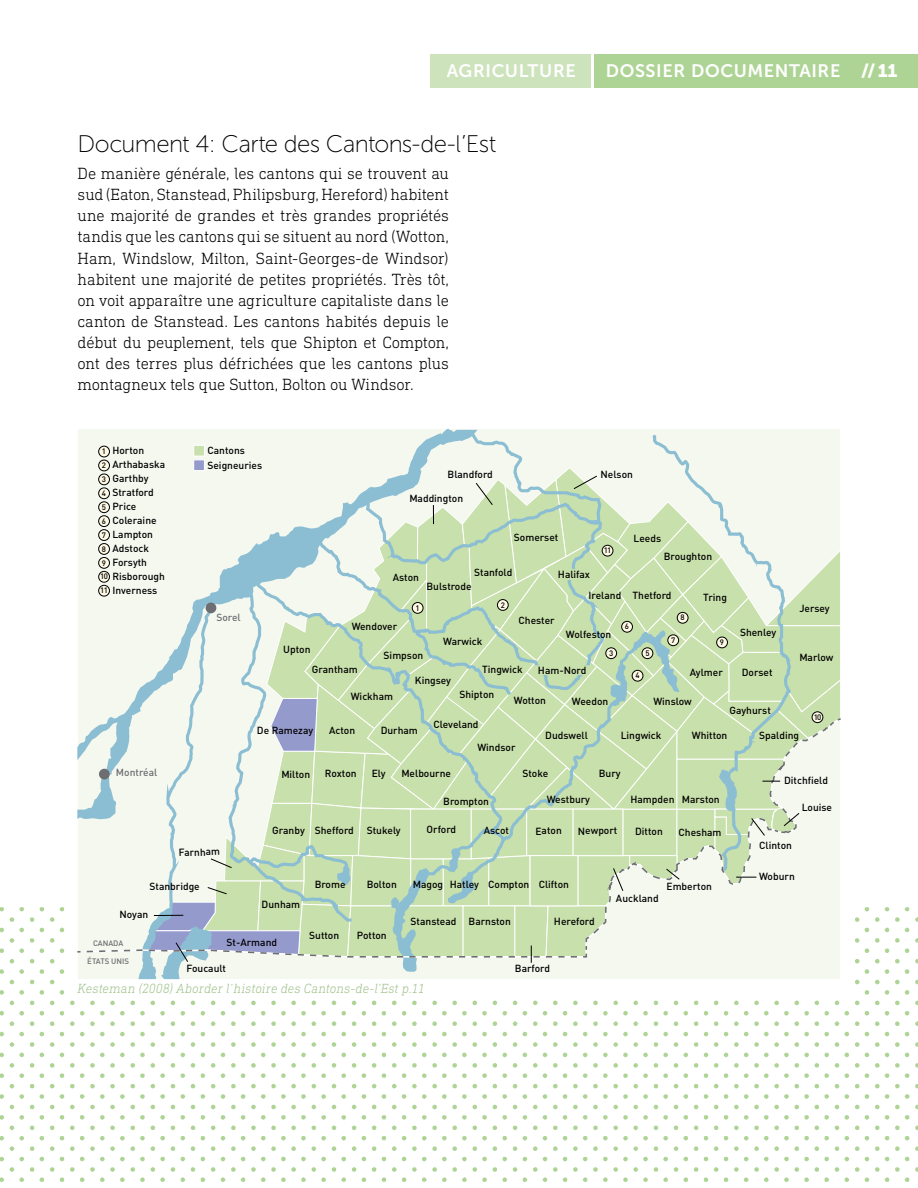
<style>
.page{position:relative;width:918px;height:1188px;background:#fff}
.page>*{position:absolute;margin:0;border:0;box-sizing:border-box;transform-origin:0 0}
.t1{font:24px "Museo Sans 100";letter-spacing:-.025em;color:#000}
.t2{font:18px "Museo Sans 700";letter-spacing:.035em;color:#fff}
.t3{font:300 16.5px/21px "DIN Next Slab Pro";letter-spacing:-.015em;color:#000;text-align:justify}
.t4{font:italic 300 13.5px "DIN Next Slab Pro";letter-spacing:.005em;color:#9ec188}
.t5{font:500 10.2px/14px "DIN";color:#000}
.t6{font:500 10.2px "DIN";color:#6d6e71}
.t7{font:500 7.8px "DIN";letter-spacing:-.005em;color:#6d6e71}
.t8{font:500 7.8px "DIN";color:#000}
.s1{font-family:"Museo Sans 900"}
.s2{font-size:7.8px}
</style>
<div class="page">
<div style="left:594px;top:54px;width:324px;height:34px;background:#aed495"></div>
<div style="left:430px;top:54px;width:161px;height:34px;background:#cde3bc"></div>
<div style="left:78px;top:429px;width:602px;height:38px;background:#f4f8ef"></div>
<div style="left:652px;top:434px;width:139px;height:33px;background:#f4f8ef"></div>
<div style="left:99px;top:446px;width:10px;height:11px;background:#fef9e4;border-radius:50%"></div>
<div style="left:98px;top:446px;width:12px;height:11px;border:1px solid #000;border-radius:50%"></div>
<div style="left:99px;top:460px;width:10px;height:11px;background:#fef9e4;border-radius:50%"></div>
<div style="left:98px;top:460px;width:12px;height:11px;border:1px solid #000;border-radius:50%"></div>
<div style="left:193px;top:445px;width:12px;height:11px;background:#c8e0ab;border:1px solid #fff"></div>
<div style="left:193px;top:459px;width:12px;height:12px;background:#959acc;border:1px solid #fff"></div>
<svg style="left:77px;top:467px;width:764px;height:440px"></svg>
<img style="left:0;top:907px;width:918px;height:275px">
<h2 class="t2" style="left:447px;top:61px;width:130px">AGRICULTURE</h2>
<h2 class="t2" style="left:606px;top:61px;width:293px">DOSSIER DOCUMENTAIRE <span class="s1">//11</span></h2>
<h1 class="t1" style="left:78px;top:131px;width:420px">Document 4 : Carte des Cantons-de-l’Est</h1>
<p class="t3" style="left:78px;top:163px;width:373px">De manière générale, les cantons qui se trouvent au sud (Eaton, Stanstead, Philipsburg, Hereford) habitent une majorité de grandes et très grandes propriétés tandis que les cantons qui se situent au nord (Wotton, Ham, Windslow, Milton, Saint-Georges-de Windsor) habitent une majorité de petites propriétés. Très tôt, on voit apparaître une agriculture capitaliste dans le canton de Stanstead. Les cantons habités depuis le début du peuplement, tels que Shipton et Compton, ont des terres plus défrichées que les cantons plus montagneux tels que Sutton, Bolton ou Windsor.</p>
<p class="t5" style="left:100px;top:443px;width:66px"><span class="s2">1</span> Horton<br><span class="s2">2</span> Arthabaska<br><span class="s2">3</span> Garthby<br><span class="s2">4</span> Stratford<br><span class="s2">5</span> Price<br><span class="s2">6</span> Coleraine<br><span class="s2">7</span> Lampton<br><span class="s2">8</span> Adstock<br><span class="s2">9</span> Forsyth<br><span class="s2">10</span> Risborough<br><span class="s2">11</span> Inverness</p>
<p class="t5" style="left:207px;top:443px;width:56px;line-height:14.5px">Cantons<br>Seigneuries</p>
<p class="t6" style="left:216px;top:611px;width:26px">Sorel</p>
<p class="t5" style="left:283px;top:642px;width:29px">Upton</p>
<p class="t5" style="left:448px;top:467px;width:47px">Blandford</p>
<p class="t5" style="left:409px;top:491px;width:55px">Maddington</p>
<p class="t5" style="left:514px;top:530px;width:46px">Somerset</p>
<p class="t5" style="left:601px;top:467px;width:34px">Nelson</p>
<p class="t8" style="left:604px;top:546px;width:9px">11</p>
<p class="t5" style="left:634px;top:531px;width:29px">Leeds</p>
<p class="t5" style="left:664px;top:549px;width:50px">Broughton</p>
<p class="t5" style="left:393px;top:570px;width:28px">Aston</p>
<p class="t5" style="left:352px;top:619px;width:47px">Wendover</p>
<p class="t8" style="left:416px;top:603px;width:6px">1</p>
<p class="t5" style="left:474px;top:565px;width:40px">Stanfold</p>
<p class="t5" style="left:558px;top:567px;width:34px">Halifax</p>
<p class="t5" style="left:427px;top:579px;width:47px">Bulstrode</p>
<p class="t5" style="left:443px;top:634px;width:41px">Warwick</p>
<p class="t8" style="left:501px;top:600px;width:6px">2</p>
<p class="t5" style="left:519px;top:613px;width:38px">Chester</p>
<p class="t5" style="left:633px;top:588px;width:40px">Thetford</p>
<p class="t5" style="left:703px;top:590px;width:25px">Tring</p>
<p class="t5" style="left:589px;top:588px;width:34px">Ireland</p>
<p class="t5" style="left:566px;top:627px;width:47px">Wolfeston</p>
<p class="t8" style="left:681px;top:613px;width:6px">8</p>
<p class="t8" style="left:625px;top:622px;width:6px">6</p>
<p class="t8" style="left:671px;top:635px;width:6px">7</p>
<p class="t8" style="left:720px;top:637px;width:6px">9</p>
<p class="t5" style="left:384px;top:648px;width:41px">Simpson</p>
<p class="t8" style="left:609px;top:648px;width:6px">3</p>
<p class="t8" style="left:645px;top:648px;width:6px">5</p>
<p class="t5" style="left:740px;top:625px;width:38px">Shenley</p>
<p class="t5" style="left:799px;top:601px;width:32px">Jersey</p>
<p class="t5" style="left:799px;top:650px;width:36px">Marlow</p>
<p class="t6" style="left:116px;top:766px;width:43px">Montréal</p>
<p class="t5" style="left:178px;top:845px;width:43px;rotate:-2deg">Farnham</p>
<p class="t5" style="left:149px;top:879px;width:52px">Stanbridge</p>
<p class="t5" style="left:120px;top:907px;width:30px">Noyan</p>
<p class="t5" style="left:312px;top:662px;width:47px">Grantham</p>
<p class="t5" style="left:482px;top:662px;width:42px">Tingwick</p>
<p class="t5" style="left:538px;top:663px;width:50px">Ham-Nord</p>
<p class="t5" style="left:690px;top:665px;width:35px">Aylmer</p>
<p class="t5" style="left:742px;top:665px;width:32px">Dorset</p>
<p class="t5" style="left:730px;top:703px;width:43px">Gayhurst</p>
<p class="t8" style="left:635px;top:671px;width:6px">4</p>
<p class="t5" style="left:415px;top:673px;width:38px">Kingsey</p>
<p class="t5" style="left:459px;top:687px;width:36px">Shipton</p>
<p class="t5" style="left:433px;top:717px;width:47px">Cleveland</p>
<p class="t5" style="left:351px;top:689px;width:44px">Wickham</p>
<p class="t5" style="left:514px;top:693px;width:34px">Wotton</p>
<p class="t5" style="left:653px;top:694px;width:40px">Winslow</p>
<p class="t5" style="left:572px;top:694px;width:38px">Weedon</p>
<p class="t8" style="left:814px;top:712px;width:9px">10</p>
<p class="t5" style="left:257px;top:723px;width:58px">De Ramezay</p>
<p class="t5" style="left:329px;top:723px;width:28px">Acton</p>
<p class="t5" style="left:325px;top:766px;width:33px">Roxton</p>
<p class="t5" style="left:381px;top:723px;width:39px">Durham</p>
<p class="t5" style="left:759px;top:728px;width:42px">Spalding</p>
<p class="t5" style="left:545px;top:728px;width:44px">Dudswell</p>
<p class="t5" style="left:692px;top:728px;width:37px">Whitton</p>
<p class="t5" style="left:621px;top:728px;width:42px">Lingwick</p>
<p class="t5" style="left:477px;top:740px;width:40px">Windsor</p>
<p class="t5" style="left:599px;top:766px;width:23px">Bury</p>
<p class="t5" style="left:522px;top:766px;width:27px">Stoke</p>
<p class="t5" style="left:372px;top:766px;width:15px">Ely</p>
<p class="t5" style="left:401px;top:766px;width:51px">Melbourne</p>
<p class="t5" style="left:443px;top:794px;width:47px">Brompton</p>
<p class="t5" style="left:281px;top:767px;width:30px">Milton</p>
<p class="t5" style="left:784px;top:773px;width:46px">Ditchfield</p>
<p class="t5" style="left:547px;top:792px;width:45px">Westbury</p>
<p class="t5" style="left:631px;top:792px;width:91px">Hampden Marston</p>
<p class="t5" style="left:802px;top:800px;width:32px">Louise</p>
<p class="t5" style="left:272px;top:823px;width:34px">Granby</p>
<p class="t5" style="left:315px;top:823px;width:41px">Shefford</p>
<p class="t5" style="left:367px;top:823px;width:35px">Stukely</p>
<p class="t5" style="left:427px;top:822px;width:31px">Orford</p>
<p class="t5" style="left:484px;top:823px;width:27px">Ascot</p>
<p class="t5" style="left:536px;top:823px;width:28px">Eaton</p>
<p class="t5" style="left:578px;top:823px;width:41px">Newport</p>
<p class="t5" style="left:635px;top:824px;width:29px;rotate:-1deg">Ditton</p>
<p class="t5" style="left:679px;top:825px;width:44px">Chesham</p>
<p class="t5" style="left:262px;top:897px;width:40px">Dunham</p>
<p class="t5" style="left:315px;top:877px;width:32px">Brome</p>
<p class="t5" style="left:367px;top:877px;width:32px">Bolton</p>
<p class="t5" style="left:413px;top:877px;width:158px">Magog Hatley Compton Clifton</p>
<p class="t5" style="left:411px;top:914px;width:102px">Stanstead Barnston</p>
<p class="t5" style="left:554px;top:914px;width:42px">Hereford</p>
<p class="t5" style="left:616px;top:891px;width:44px">Auckland</p>
<p class="t5" style="left:667px;top:879px;width:47px">Emberton</p>
<p class="t5" style="left:759px;top:838px;width:34px">Clinton</p>
<p class="t5" style="left:759px;top:869px;width:37px">Woburn</p>
<p class="t7" style="left:93px;top:938px;width:32px">CANADA</p>
<p class="t7" style="left:87px;top:957px;width:43px">ÉTATS UNIS</p>
<p class="t5" style="left:227px;top:935px;width:52px">St-Armand</p>
<p class="t5" style="left:186px;top:961px;width:41px">Foucault</p>
<p class="t5" style="left:309px;top:928px;width:32px">Sutton</p>
<p class="t5" style="left:357px;top:928px;width:32px">Potton</p>
<h3 class="t4" style="left:78px;top:981px;width:349px">Kesteman (2008) Aborder l’histoire des Cantons-de-l’Est p.11</h3>
<p class="t5" style="left:515px;top:961px;width:37px">Barford</p>
</div>
